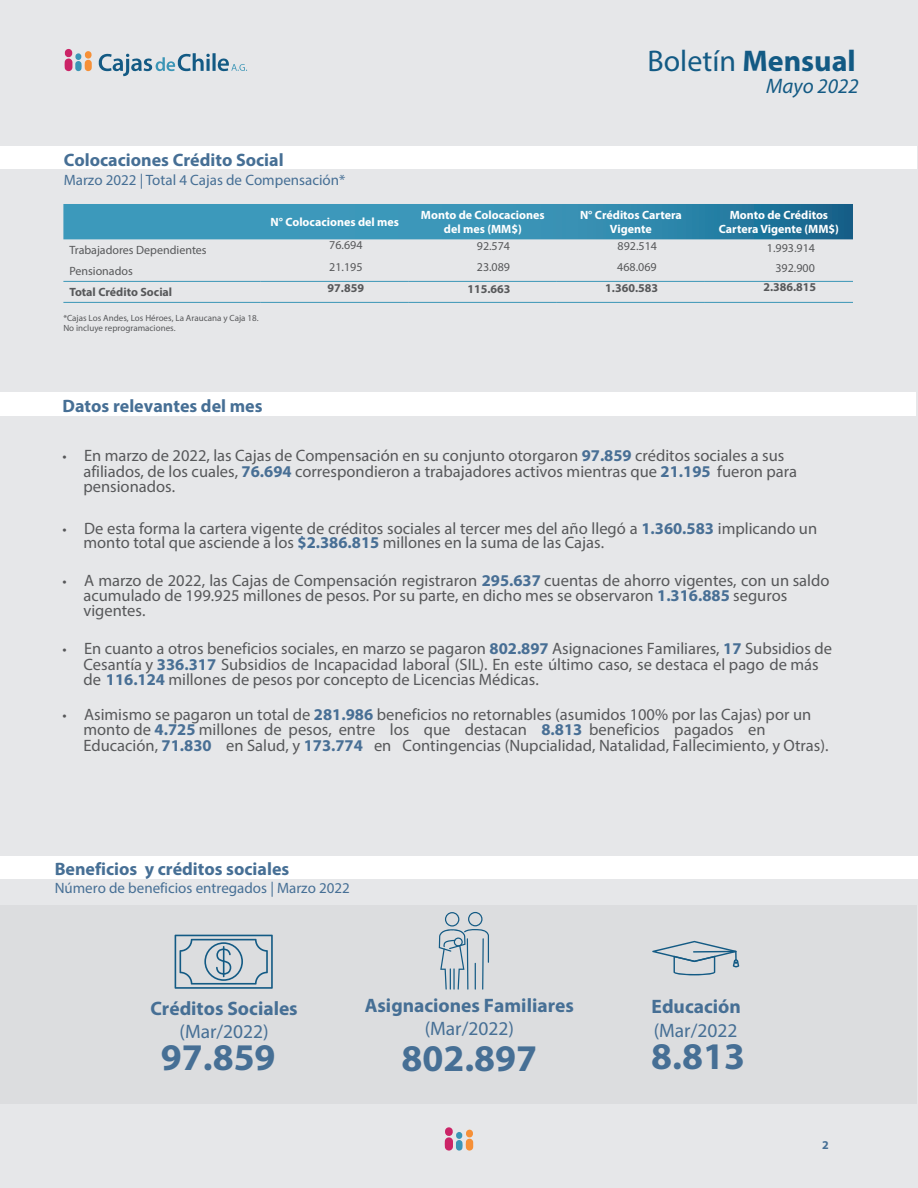
<style>
.page{position:relative;width:918px;height:1188px;background:#e6e7e9}
.page>*{position:absolute;margin:0;border:0;box-sizing:border-box;transform-origin:0 0}
.t1{font:700 37.8px "Myriad Pro";color:#466f95}
.t2{font:30px "Myriad Pro";color:#135a84}
.t3{font:italic 21px "Myriad Pro";color:#135a84}
.t4{font:700 19.5px "Myriad Pro";color:#466f95}
.t5{font:19.5px "Myriad Pro";color:#466f95}
.t6{font:700 18px "Myriad Pro";color:#466f95}
.t7{font:16.5px/15.3px "Myriad Pro";color:#57585a}
.t8{font:15px "Myriad Pro";color:#466f95}
.t9{font:700 12px/14.4px "Myriad Pro";color:#fff;text-align:center}
.t10{font:12px/21.5px "Myriad Pro";color:#57585a}
.t11{font:700 12px "Myriad Pro";color:#57585a}
.t12{font:700 12px "Myriad Pro";color:#466f95}
.pie_de_tabla{font:9px/10.4px "Myriad Pro";color:#57585a}
.s1{font-weight:700}
.s2{font-size:15px}
.s3{font-weight:700;color:#486f95}
</style>
<div class="page">
<div style="left:0;top:393px;width:916px;height:22px;background:#fff"></div>
<div style="left:0;top:147px;width:916px;height:22px;background:#fff"></div>
<svg style="left:65px;top:49px;width:27px;height:22px"></svg>
<svg style="left:98px;top:53px;width:149px;height:23px"></svg>
<svg style="left:445px;top:1127px;width:28px;height:24px"></svg>
<svg style="left:63px;top:204px;width:790px;height:35px;background:#348db1"></svg>
<hr style="left:63px;top:281px;width:198px;height:1px;background:#3a95b6">
<hr style="left:261px;top:281px;width:148px;height:1px;background:#3a95b6">
<hr style="left:409px;top:281px;width:148px;height:1px;background:#3a95b6">
<hr style="left:557px;top:281px;width:148px;height:1px;background:#3a95b6">
<hr style="left:705px;top:281px;width:148px;height:1px;background:#3a95b6">
<hr style="left:63px;top:302px;width:198px;height:1px;background:#3a95b6">
<hr style="left:261px;top:302px;width:148px;height:1px;background:#3a95b6">
<hr style="left:409px;top:302px;width:148px;height:1px;background:#3a95b6">
<hr style="left:557px;top:302px;width:148px;height:1px;background:#3a95b6">
<hr style="left:705px;top:302px;width:148px;height:1px;background:#3a95b6">
<div style="left:0;top:856px;width:918px;height:22px;background:#fff"></div>
<div style="left:0;top:905px;width:917px;height:198px;background:#dcdddf"></div>
<svg style="left:439px;top:912px;width:50px;height:78px"></svg>
<svg style="left:652px;top:941px;width:87px;height:34px"></svg>
<svg style="left:175px;top:935px;width:98px;height:54px"></svg>
<hr style="left:223px;top:946px;width:1px;height:31px;background:#135a84">
<p class="t2" style="left:647px;top:43px;width:210px">Boletín <span class="s1">Mensual</span></p>
<p class="t3" style="left:766px;top:73px;width:94px">Mayo 2022</p>
<p class="t6" style="left:64px;top:148px;width:221px">Colocaciones Crédito Social</p>
<p class="t8" style="left:64px;top:171px;width:283px">Marzo 2022 | Total 4 Cajas de Compensación*</p>
<p class="t9" style="left:271px;top:215px;width:130px">N° Colocaciones del mes</p>
<p class="t9" style="left:421px;top:207px;width:125px">Monto de Colocaciones del mes (MM$)</p>
<p class="t9" style="left:719px;top:207px;width:122px">Monto de Créditos<br>Cartera Vigente (MM$)</p>
<p class="t10" style="left:69px;top:239px;width:139px">Trabajadores Dependientes</p>
<p class="t10" style="left:477px;top:235px;width:35px">92.574</p>
<p class="t9" style="left:580px;top:207px;width:103px">N° Créditos Cartera<br>Vigente</p>
<p class="t10" style="left:618px;top:235px;width:41px">892.514</p>
<p class="t10" style="left:767px;top:237px;width:50px">1.993.914</p>
<p class="t10" style="left:329px;top:235px;width:35px">76.694<br>21.195</p>
<p class="t10" style="left:477px;top:256px;width:35px">23.089</p>
<p class="t10" style="left:617px;top:256px;width:41px">468.069</p>
<p class="t10" style="left:775px;top:257px;width:41px">392.900</p>
<p class="t10" style="left:69px;top:260px;width:65px">Pensionados</p>
<p class="t11" style="left:69px;top:285px;width:104px">Total Crédito Social</p>
<p class="pie_de_tabla" style="left:63px;top:312px;width:197px">*Cajas Los Andes, Los Héroes, La Araucana y Caja 18.<br>No incluye reprogramaciones.</p>
<p class="t11" style="left:328px;top:280px;width:38px">97.859</p>
<p class="t11" style="left:468px;top:281px;width:45px">115.663</p>
<p class="t11" style="left:605px;top:280px;width:54px">1.360.583</p>
<p class="t11" style="left:763px;top:279px;width:54px">2.386.815</p>
<p class="t6" style="left:63px;top:394px;width:202px">Datos relevantes del mes</p>
<p class="t7" style="left:83px;top:448px;width:715px;text-indent:-21px"><span class="s2">•</span> En marzo de 2022, las Cajas de Compensación en su conjunto otorgaron <span class="s3">97.859</span> créditos sociales a sus afiliados, de los cuales, <span class="s3">76.694</span> correspondieron a trabajadores activos mientras que <span class="s3">21.195</span> fueron para pensionados.</p>
<p class="t7" style="left:83px;top:521px;width:735px;line-height:14.4px;text-indent:-21px"><span class="s2">•</span> De esta forma la cartera vigente de créditos sociales al tercer mes del año llegó a <span class="s3">1.360.583</span> implicando un monto total que asciende a los <span class="s3">$2.386.815</span> millones en la suma de las Cajas.</p>
<p class="t7" style="left:83px;top:572px;width:748px;text-indent:-21px"><span class="s2">•</span> A marzo de 2022, las Cajas de Compensación registraron <span class="s3">295.637</span> cuentas de ahorro vigentes, con un saldo acumulado de 199.925 millones de pesos. Por su parte, en dicho mes se observaron <span class="s3">1.316.885</span> seguros vigentes.</p>
<p class="t7" style="left:83px;top:641px;width:750px;text-indent:-21px"><span class="s2">•</span> En cuanto a otros beneficios sociales, en marzo se pagaron <span class="s3">802.897</span> Asignaciones Familiares, <span class="s3">17</span> Subsidios de<br>Cesantía y <span class="s3">336.317</span> Subsidios de Incapacidad laboral (SIL). En este último caso, se destaca el pago de más de <span class="s3">116.124</span> millones de pesos por concepto de Licencias Médicas.</p>
<p class="t7" style="left:83px;top:706px;width:747px;text-indent:-21px"><span class="s2">•</span> Asimismo se pagaron un total de <span class="s3">281.986</span> beneficios no retornables (asumidos 100% por las Cajas) por un monto de <span class="s3">4.725</span> millones de pesos, entre los que destacan <span class="s3">8.813</span> beneficios pagados en<br>Educación, <span class="s3">71.830</span> en Salud, y <span class="s3">173.774</span> en Contingencias (Nupcialidad, Natalidad, Fallecimiento, y Otras).</p>
<p class="t6" style="left:55px;top:857px;width:236px">Beneficios y créditos sociales</p>
<p class="t8" style="left:55px;top:879px;width:297px">Número de beneficios entregados | Marzo 2022</p>
<p class="t4" style="left:150px;top:996px;width:149px">Créditos Sociales</p>
<p class="t5" style="left:179px;top:1020px;width:91px">(Mar/2022)</p>
<h1 class="t1" style="left:161px;top:1033px;width:116px">97.859</h1>
<p class="t4" style="left:365px;top:993px;width:211px">Asignaciones Familiares</p>
<p class="t5" style="left:425px;top:1017px;width:91px">(Mar/2022)</p>
<h1 class="t1" style="left:401px;top:1034px;width:137px">802.897</h1>
<p class="t4" style="left:652px;top:994px;width:91px">Educación</p>
<p class="t5" style="left:654px;top:1019px;width:85px">(Mar/2022</p>
<h1 class="t1" style="left:651px;top:1031px;width:95px">8.813</h1>
<p class="t12" style="left:822px;top:1137px;width:8px">2</p>
</div>
